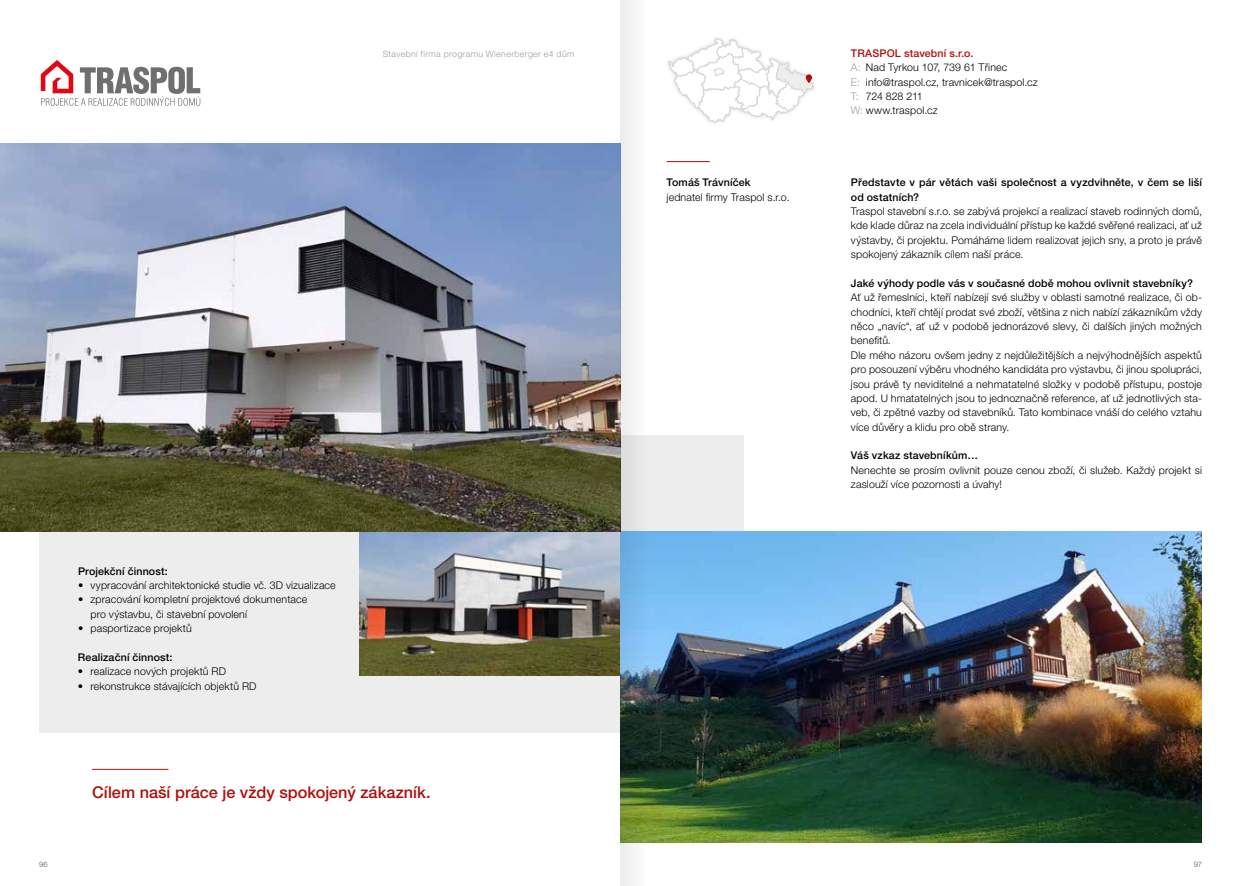
<style>
.page{position:relative;width:1241px;height:886px;background:#fff}
.page>*{position:absolute;margin:0;border:0;box-sizing:border-box;transform-origin:0 0}
.t1{font:500 16.25px "Helvetica Neue LT Pro";color:#ae0f0a}
.t2{font:300 10.62px/14.4px "Helvetica Neue LT Pro";letter-spacing:.01em;color:#000}
.t3{font:500 10.62px/14.4px "Helvetica Neue LT Pro";letter-spacing:.015em;color:#000}
.t4{font:300 8.75px "Helvetica Neue LT Pro";letter-spacing:.045em;color:#9d9d9c}
.t5{font:300 7.5px "Helvetica Neue LT Pro";color:#575756}
.s1{font-weight:500;color:#ae0f0a}
.s2{color:#9d9d9c}
</style>
<div class="page">
<div style="left:39px;top:436px;width:704px;height:297px;background:#ededed"></div>
<hr style="left:92px;top:769px;width:76px;height:1px;background:#ae0f0a">
<svg style="left:668px;top:39px;width:145px;height:83px"></svg>
<hr style="left:666px;top:161px;width:43px;height:1px;background:#ae0f0a">
<img style="left:360px;top:531px;width:260px;height:144px">
<img style="left:648px;top:531px;width:553px;height:312px">
<img style="left:0;top:143px;width:620px;height:388px">
<svg style="left:41px;top:60px;width:159px;height:46px"></svg>
<svg style="left:620px;top:0;width:28px;height:886px"></svg>
<p class="t4" style="left:382px;top:48px;width:193px">Stavební firma programu Wienerberger e4 dům</p>
<p class="t3" style="left:78px;top:563px;width:91px">Projekční činnost:</p>
<p class="t2" style="left:78px;top:578px;width:259px">• vypracování architektonické studie vč. 3D vizualizace</p>
<p class="t2" style="left:90px;top:592px;width:218px;text-indent:-12px">• zpracování kompletní projektové dokumentace pro výstavbu, či stavební povolení</p>
<p class="t2" style="left:78px;top:621px;width:115px">• pasportizace projektů</p>
<p class="t3" style="left:78px;top:650px;width:96px">Realizační činnost:</p>
<p class="t2" style="left:78px;top:664px;width:150px">• realizace nových projektů RD</p>
<p class="t2" style="left:78px;top:678px;width:180px">• rekonstrukce stávajících objektů RD</p>
<h1 class="t1" style="left:92px;top:782px;width:340px">Cílem naší práce je vždy spokojený zákazník.</h1>
<p class="t3" style="left:666px;top:175px;width:85px">Tomáš Trávníček</p>
<p class="t2" style="left:666px;top:189px;width:124px">jednatel firmy Traspol s.r.o.</p>
<p class="t2" style="left:850px;top:46px;width:188px"><span class="s1">TRASPOL stavební s.r.o.<br></span><span class="s2">A:</span> Nad Tyrkou 107, 739 61 Třinec<br><span class="s2">E:</span> info@traspol.cz, travnicek@traspol.cz<br><span class="s2">T:</span> 724 828 211<br><span class="s2">W:</span> www.traspol.cz</p>
<p class="t3" style="left:850px;top:175px;width:352px">Představte v pár větách vaši společnost a vyzdvihněte, v čem se liší od ostatních?</p>
<p class="t2" style="left:850px;top:204px;width:352px;text-align:justify">Traspol stavební s.r.o. se zabývá projekcí a realizací staveb rodinných domů, kde klade důraz na zcela individuální přístup ke každé svěřené realizaci, ať už výstavby, či projektu. Pomáháme lidem realizovat jejich sny, a proto je právě spokojený zákazník cílem naší práce.</p>
<p class="t3" style="left:850px;top:276px;width:344px">Jaké výhody podle vás v současné době mohou ovlivnit stavebníky?</p>
<p class="t2" style="left:850px;top:290px;width:352px">Ať už řemeslníci, kteří nabízejí své služby v oblasti samotné realizace, či ob&shy;chodníci, kteří chtějí prodat své zboží, většina z nich nabízí zákazníkům vždy něco „navíc“, ať už v podobě jednorázové slevy, či dalších jiných možných benefitů.<br>Dle mého názoru ovšem jedny z nejdůležitějších a nejvýhodnějších aspektů pro posouzení výběru vhodného kandidáta pro výstavbu, či jinou spolupráci, jsou právě ty neviditelné a nehmatatelné složky v podobě přístupu, postoje apod. U hmatatelných jsou to jednoznačně reference, ať už jednotlivých sta&shy;veb, či zpětné vazby od stavebníků. Tato kombinace vnáší do celého vztahu více důvěry a klidu pro obě strany.</p>
<p class="t3" style="left:850px;top:448px;width:129px">Váš vzkaz stavebníkům…</p>
<p class="t2" style="left:850px;top:463px;width:352px">Nenechte se prosím ovlivnit pouze cenou zboží, či služeb. Každý projekt si zaslouží více pozornosti a úvahy!</p>
<p class="t5" style="left:39px;top:860px;width:10px">96</p>
<p class="t5" style="left:1193px;top:860px;width:10px">97</p>
</div>
